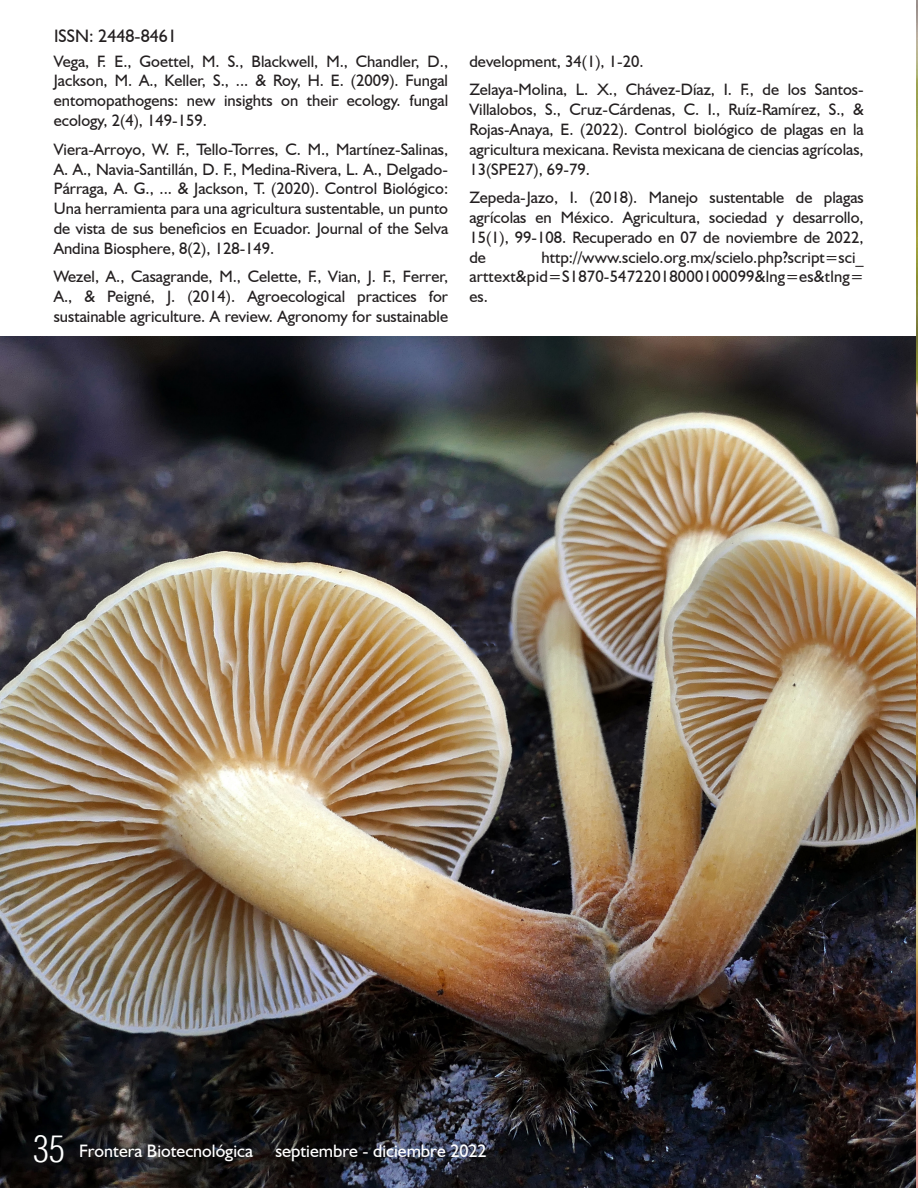
<style>
.page{position:relative;width:918px;height:1188px;background:#fff}
.page>*{position:absolute;margin:0;border:0;box-sizing:border-box;transform-origin:0 0}
.t1{font:300 condensed 36px "Helvetica LT";color:#fff}
.t2{font:18px "Humanist 521 BT";color:#fff}
.t3{font:18px "Humanist 521 BT";color:#231f20}
.t4{font:16.5px/19.8px "Humanist 521 BT";color:#231f20;text-align:justify}
</style>
<div class="page">
<img style="left:0;top:337px;width:916px;height:851px">
<img style="left:916px;top:0;width:2px;height:1188px">
<p class="t3" style="left:54px;top:25px;width:124px">ISSN: 2448-8461</p>
<p class="t4" style="left:54px;top:51px;width:396px">Vega, F. E., Goettel, M. S., Blackwell, M., Chandler, D., Jackson, M. A., Keller, S., ... &amp; Roy, H. E. (2009). Fungal entomopathogens: new insights on their ecology. fungal ecology, 2(4), 149-159.</p>
<p class="t4" style="left:54px;top:139px;width:396px">Viera-Arroyo, W. F., Tello-Torres, C. M., Martínez-Salinas, A. A., Navia-Santillán, D. F., Medina-Rivera, L. A., Delgado-Párraga, A. G., ... &amp; Jackson, T. (2020). Control Biológico:<br>Una herramienta para una agricultura sustentable, un punto de vista de sus beneficios en Ecuador. Journal of the Selva Andina Biosphere, 8(2), 128-149.</p>
<p class="t4" style="left:54px;top:267px;width:396px">Wezel, A., Casagrande, M., Celette, F., Vian, J. F., Ferrer, A., &amp; Peigné, J. (2014). Agroecological practices for sustainable agriculture. A review. Agronomy for sustainable</p>
<p class="t4" style="left:469px;top:51px;width:176px">development, 34(1), 1-20.</p>
<p class="t4" style="left:469px;top:80px;width:396px">Zelaya-Molina, L. X., Chávez-Díaz, I. F., de los Santos-Villalobos, S., Cruz-Cárdenas, C. I., Ruíz-Ramírez, S., &amp; Rojas-Anaya, E. (2022). Control biológico de plagas en la agricultura mexicana. Revista mexicana de ciencias agrícolas, 13(SPE27), 69-79.</p>
<p class="t4" style="left:469px;top:187px;width:396px">Zepeda-Jazo, I. (2018). Manejo sustentable de plagas agrícolas en México. Agricultura, sociedad y desarrollo, 15(1), 99-108. Recuperado en 07 de noviembre de 2022, de</p>
<p class="t4" style="left:469px;top:247px;width:396px;text-indent:72px">http://www.scielo.org.mx/scielo.php?script=sci_ arttext&amp;pid=S1870-54722018000100099&amp;lng=es&amp;tlng= es.</p>
<p class="t1" style="left:33px;top:1126px;width:33px">35</p>
<p class="t2" style="left:79px;top:1140px;width:175px">Frontera Biotecnológica</p>
<p class="t2" style="left:276px;top:1140px;width:213px">septiembre - diciembre 2022</p>
</div>
